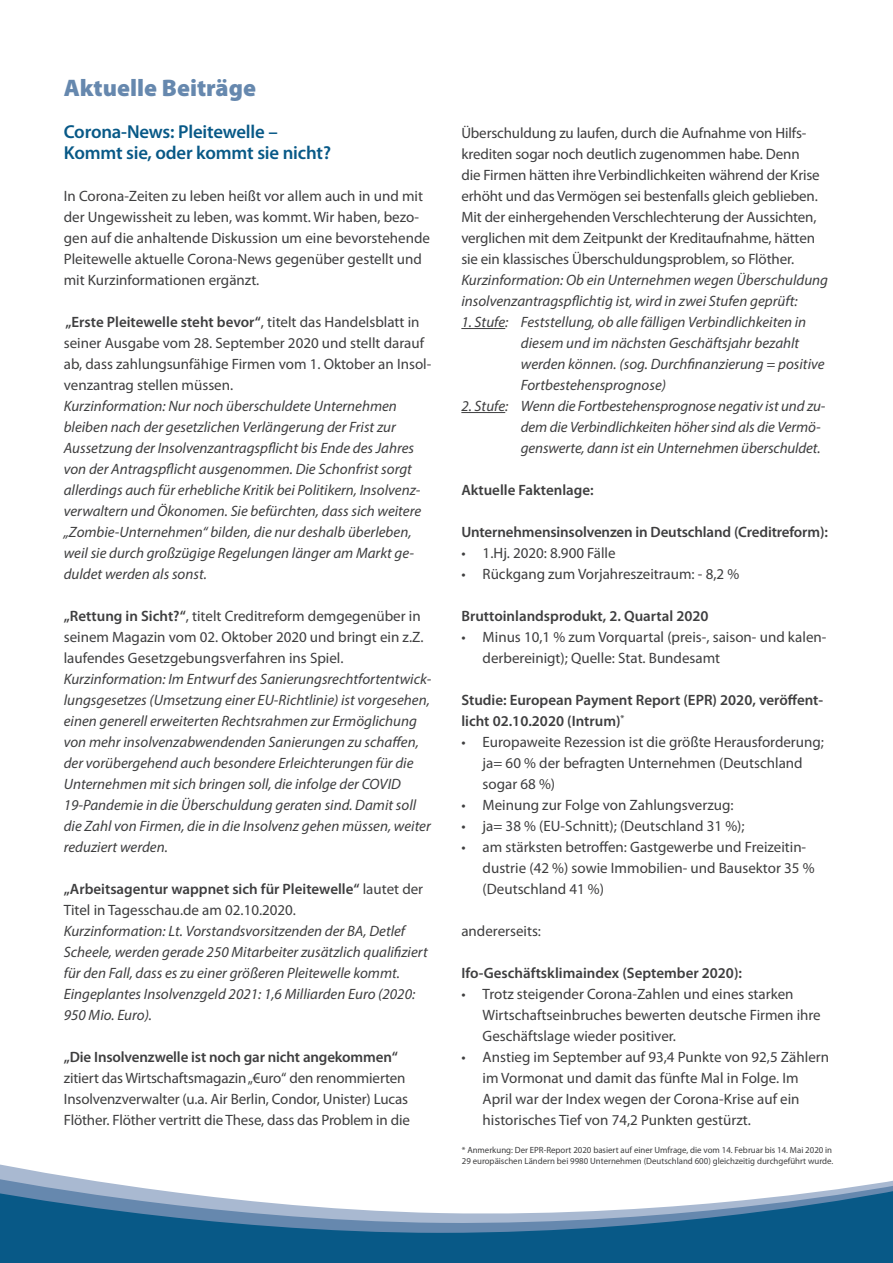
<style>
.page{position:relative;width:893px;height:1263px;background:#fff}
.page>*{position:absolute;margin:0;border:0;box-sizing:border-box;transform-origin:0 0}
.t1{font:900 24px "Myriad Pro";color:#6688ae}
.t2{font:600 18.75px/21px "Myriad Pro";letter-spacing:-.01em;color:#085987}
.t3{font:15px/21px "Myriad Pro";color:#3e3e3f}
.t4{font:italic 15px/21px "Myriad Pro";color:#3e3e3f}
.t5{font:600 15px/21px "Myriad Pro";color:#3e3e3f}
.t6{font:9px/10.8px "Myriad Pro";color:#3e3e3f}
.s1{font-weight:600}
</style>
<div class="page">
<svg style="left:0;top:1164px;width:70px;height:13px"></svg>
<svg style="left:0;top:1177px;width:893px;height:14px"></svg>
<svg style="left:0;top:1191px;width:893px;height:72px;background:#4a82a6"></svg>
<hr style="left:461px;top:328px;width:44px;height:1px;background:#3e3e3f">
<hr style="left:461px;top:412px;width:44px;height:1px;background:#3e3e3f">
<h1 class="t1" style="left:64px;top:72px;width:194px">Aktuelle Beiträge</h1>
<p class="t2" style="left:64px;top:121px;width:269px">Corona-News: Pleitewelle –<br>Kommt sie, oder kommt sie nicht?</p>
<p class="t3" style="left:64px;top:185px;width:368px">In Corona-Zeiten zu leben heißt vor allem auch in und mit der Ungewissheit zu leben, was kommt. Wir haben, bezo&shy;gen auf die anhaltende Diskussion um eine bevorstehende Pleitewelle aktuelle Corona-News gegenüber gestellt und mit Kurzinformationen ergänzt.</p>
<p class="t3" style="left:64px;top:311px;width:369px"><span class="s1">„Erste Pleitewelle steht bevor“</span>, titelt das Handelsblatt in seiner Ausgabe vom 28. September 2020 und stellt darauf ab, dass zahlungsunfähige Firmen vom 1. Oktober an Insol&shy;venzantrag stellen müssen.</p>
<p class="t4" style="left:64px;top:395px;width:359px">Kurzinformation: Nur noch überschuldete Unternehmen bleiben nach der gesetzlichen Verlängerung der Frist zur Aussetzung der Insolvenzantragspflicht bis Ende des Jahres von der Antragspflicht ausgenommen. Die Schonfrist sorgt allerdings auch für erhebliche Kritik bei Politikern, Insolvenz&shy;verwaltern und Ökonomen. Sie befürchten, dass sich weitere „Zombie-Unternehmen“ bilden, die nur deshalb überleben, weil sie durch großzügige Regelungen länger am Markt ge&shy;duldet werden als sonst.</p>
<p class="t3" style="left:64px;top:605px;width:361px"><span class="s1">„Rettung in Sicht?“</span>, titelt Creditreform demgegenüber in seinem Magazin vom 02. Oktober 2020 und bringt ein z.Z. laufendes Gesetzgebungsverfahren ins Spiel.</p>
<p class="t4" style="left:64px;top:668px;width:369px">Kurzinformation: Im Entwurf des Sanierungsrechtfortentwick&shy;lungsgesetzes (Umsetzung einer EU-Richtlinie) ist vorgesehen, einen generell erweiterten Rechtsrahmen zur Ermöglichung von mehr insolvenzabwendenden Sanierungen zu schaffen, der vorübergehend auch besondere Erleichterungen für die Unternehmen mit sich bringen soll, die infolge der COVID 19-Pandemie in die Überschuldung geraten sind. Damit soll die Zahl von Firmen, die in die Insolvenz gehen müssen, weiter reduziert werden.</p>
<p class="t3" style="left:64px;top:878px;width:361px"><span class="s1">„Arbeitsagentur wappnet sich für Pleitewelle“</span> lautet der<br>Titel in Tagesschau.de am 02.10.2020.</p>
<p class="t4" style="left:64px;top:920px;width:365px">Kurzinformation: Lt. Vorstandsvorsitzenden der BA, Detlef Scheele, werden gerade 250 Mitarbeiter zusätzlich qualifiziert für den Fall, dass es zu einer größeren Pleitewelle kommt.<br>Eingeplantes Insolvenzgeld 2021: 1,6 Milliarden Euro (2020:<br>950 Mio. Euro).</p>
<p class="t5" style="left:64px;top:1046px;width:336px">„Die Insolvenzwelle ist noch gar nicht angekommen“</p>
<p class="t3" style="left:64px;top:1067px;width:348px">zitiert das Wirtschaftsmagazin „€uro“ den renommierten<br>Insolvenzverwalter (u.a. Air Berlin, Condor, Unister) Lucas<br>Flöther. Flöther vertritt die These, dass das Problem in die</p>
<p class="t3" style="left:461px;top:122px;width:360px">Überschuldung zu laufen, durch die Aufnahme von Hilfs&shy;krediten sogar noch deutlich zugenommen habe. Denn die Firmen hätten ihre Verbindlichkeiten während der Krise erhöht und das Vermögen sei bestenfalls gleich geblieben.<br>Mit der einhergehenden Verschlechterung der Aussichten, verglichen mit dem Zeitpunkt der Kreditaufnahme, hätten sie ein klassisches Überschuldungsproblem, so Flöther.</p>
<p class="t4" style="left:461px;top:269px;width:368px">Kurzinformation: Ob ein Unternehmen wegen Überschuldung insolvenzantragspflichtig ist, wird in zwei Stufen geprüft:</p>
<p class="t4" style="left:521px;top:311px;width:305px;text-indent:-60px">1. Stufe: Feststellung, ob alle fälligen Verbindlichkeiten in diesem und im nächsten Geschäftsjahr bezahlt werden können. (sog. Durchfinanzierung = positive Fortbestehensprognose)</p>
<p class="t4" style="left:521px;top:395px;width:306px;text-indent:-60px">2. Stufe: Wenn die Fortbestehensprognose negativ ist und zu&shy;dem die Verbindlichkeiten höher sind als die Vermö&shy;genswerte, dann ist ein Unternehmen überschuldet.</p>
<p class="t5" style="left:461px;top:479px;width:134px">Aktuelle Faktenlage:</p>
<p class="t5" style="left:461px;top:521px;width:368px">Unternehmensinsolvenzen in Deutschland (Creditreform):</p>
<p class="t3" style="left:461px;top:542px;width:156px">• 1.Hj. 2020: 8.900 Fälle</p>
<p class="t3" style="left:461px;top:563px;width:279px">• Rückgang zum Vorjahreszeitraum: - 8,2 %</p>
<p class="t5" style="left:461px;top:605px;width:249px">Bruttoinlandsprodukt, 2. Quartal 2020</p>
<p class="t3" style="left:483px;top:626px;width:345px;text-indent:-21px">• Minus 10,1 % zum Vorquartal (preis-, saison- und kalen&shy;derbereinigt); Quelle: Stat. Bundesamt</p>
<p class="t5" style="left:461px;top:689px;width:363px">Studie: European Payment Report (EPR) 2020, veröffent&shy;licht 02.10.2020 (Intrum)<sup>*</sup></p>
<p class="t3" style="left:483px;top:731px;width:343px;text-indent:-21px">• Europaweite Rezession ist die größte Herausforderung; ja= 60 % der befragten Unternehmen (Deutschland sogar 68 %)</p>
<p class="t3" style="left:461px;top:794px;width:274px">• Meinung zur Folge von Zahlungsverzug:</p>
<p class="t3" style="left:461px;top:815px;width:285px">• ja= 38 % (EU-Schnitt); (Deutschland 31 %);</p>
<p class="t3" style="left:483px;top:836px;width:333px;text-indent:-21px">• am stärksten betroffen: Gastgewerbe und Freizeitin&shy;dustrie (42 %) sowie Immobilien- und Bausektor 35 % (Deutschland 41 %)</p>
<p class="t3" style="left:461px;top:920px;width:81px">andererseits:</p>
<p class="t5" style="left:461px;top:962px;width:282px">Ifo-Geschäftsklimaindex (September 2020):</p>
<p class="t3" style="left:483px;top:983px;width:340px;text-indent:-21px">• Trotz steigender Corona-Zahlen und eines starken<br>Wirtschaftseinbruches bewerten deutsche Firmen ihre<br>Geschäftslage wieder positiver.</p>
<p class="t3" style="left:483px;top:1046px;width:348px;text-indent:-21px">• Anstieg im September auf 93,4 Punkte von 92,5 Zählern im Vormonat und damit das fünfte Mal in Folge. Im April war der Index wegen der Corona-Krise auf ein historisches Tief von 74,2 Punkten gestürzt.</p>
<p class="t6" style="left:462px;top:1144px;width:373px">* Anmerkung: Der EPR-Report 2020 basiert auf einer Umfrage, die vom 14. Februar bis 14. Mai 2020 in<br>29 europäischen Ländern bei 9980 Unternehmen (Deutschland 600) gleichzeitig durchgeführt wurde.</p>
</div>
